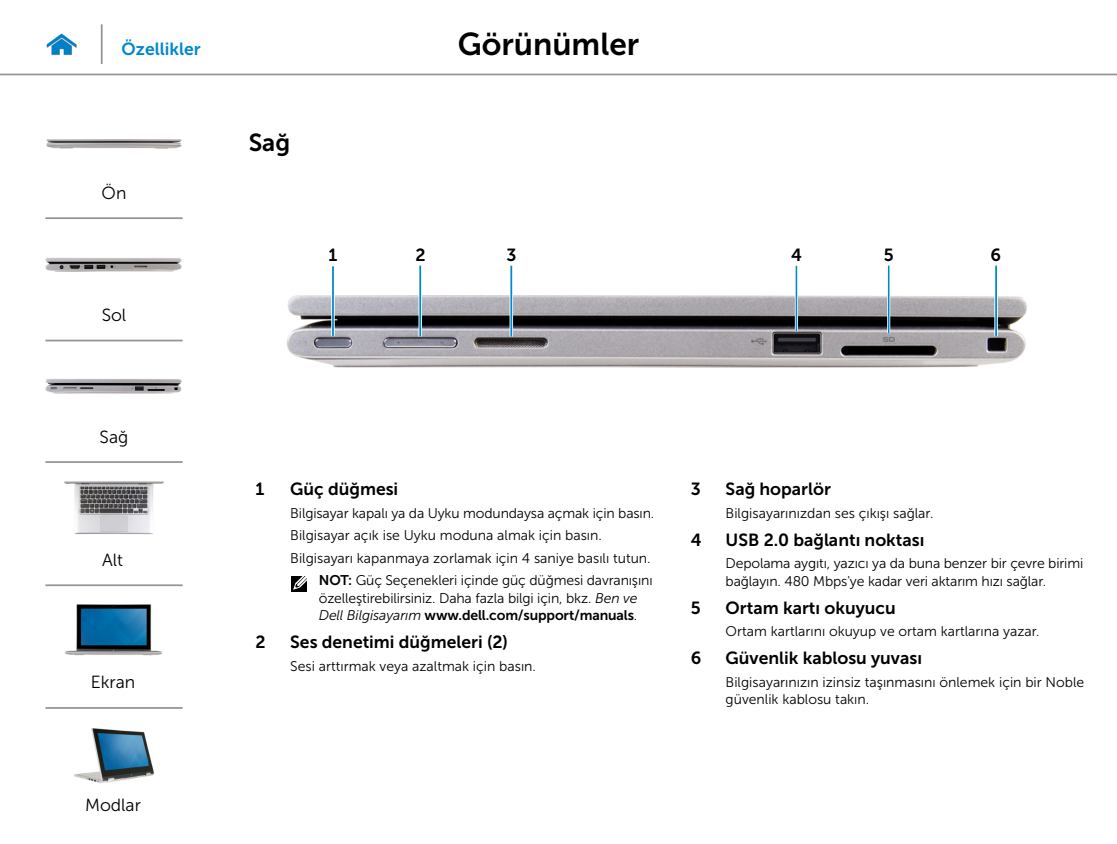
<style>
.page{position:relative;width:1117px;height:844px;background:#fff}
.page>*{position:absolute;margin:0;border:0;box-sizing:border-box;transform-origin:0 0}
.t1{font:31.5px "Museo Sans For Dell 700";color:#000}
.Head2{font:24.5px "Museo Sans For Dell 700";color:#000}
.Callout_Head{font:17.5px "Museo Sans For Dell 700";color:#000}
.t2{font:17.5px "Museo Sans For Dell 300";color:#000}
.t3{font:17.5px "Museo Sans For Dell 700";color:#0087cc}
.Callout-L{font:17.5px "Museo Sans For Dell 700";color:#000}
.Callout_description{font:14px/17.5px "Museo Sans For Dell 300";color:#000}
.Note{font:14px/17.5px "Museo Sans For Dell 300";letter-spacing:-.01em;color:#000}
.s1{font-family:"Museo Sans For Dell 700"}
.s2{font-style:italic}
</style>
<div class="page">
<hr style="left:0;top:74px;width:1116px;height:1px;background:#939598">
<img style="left:46px;top:33px;width:31px;height:23px">
<div style="left:291px;top:575px;width:16px;height:16px;background:#000"></div>
<svg style="left:293px;top:575px;width:14px;height:15px"></svg>
<img style="left:287px;top:287px;width:740px;height:81px">
<hr style="left:994px;top:265px;width:3px;height:71px;background:#fff">
<hr style="left:994px;top:265px;width:2px;height:71px;background:#0087cc">
<hr style="left:331px;top:266px;width:3px;height:70px;background:#fff">
<hr style="left:332px;top:266px;width:2px;height:70px;background:#0087cc">
<svg style="left:418px;top:265px;width:4px;height:71px"></svg>
<hr style="left:419px;top:265px;width:2px;height:71px;background:#0087cc">
<svg style="left:509px;top:265px;width:4px;height:71px"></svg>
<hr style="left:510px;top:265px;width:2px;height:71px;background:#0087cc">
<hr style="left:794px;top:266px;width:3px;height:65px;background:#fff">
<hr style="left:795px;top:266px;width:2px;height:65px;background:#0087cc">
<svg style="left:886px;top:265px;width:4px;height:68px"></svg>
<hr style="left:887px;top:265px;width:2px;height:68px;background:#0087cc">
<hr style="left:101px;top:24px;width:2px;height:40px;background:#939598">
<img style="left:46px;top:139px;width:136px;height:10px">
<img style="left:45px;top:257px;width:137px;height:15px">
<img style="left:45px;top:379px;width:137px;height:15px">
<img style="left:64px;top:481px;width:100px;height:53px">
<img style="left:65px;top:604px;width:97px;height:51px">
<img style="left:74px;top:728px;width:80px;height:55px">
<hr style="left:45px;top:217px;width:138px;height:2px;background:#939598">
<hr style="left:45px;top:339px;width:138px;height:2px;background:#939598">
<hr style="left:45px;top:461px;width:138px;height:2px;background:#939598">
<hr style="left:45px;top:584px;width:138px;height:2px;background:#939598">
<hr style="left:45px;top:706px;width:138px;height:2px;background:#939598">
<p class="t3" style="left:122px;top:39px;width:80px">Özellikler</p>
<h1 class="t1" style="left:458px;top:26px;width:183px">Görünümler</h1>
<p class="t2" style="left:102px;top:183px;width:26px">Ön</p>
<p class="t2" style="left:102px;top:305px;width:26px">Sol</p>
<p class="t2" style="left:100px;top:428px;width:30px">Sağ</p>
<p class="t2" style="left:102px;top:550px;width:22px">Alt</p>
<p class="t2" style="left:91px;top:672px;width:46px">Ekran</p>
<p class="t2" style="left:85px;top:795px;width:57px">Modlar</p>
<p class="Head2" style="left:249px;top:128px;width:43px">Sağ</p>
<p class="Callout-L" style="left:328px;top:245px;width:10px">1</p>
<p class="Callout-L" style="left:415px;top:245px;width:12px">2</p>
<p class="Callout-L" style="left:506px;top:245px;width:12px">3</p>
<p class="Callout-L" style="left:791px;top:245px;width:12px">4</p>
<p class="Callout-L" style="left:883px;top:245px;width:11px">5</p>
<p class="Callout-L" style="left:990px;top:245px;width:12px">6</p>
<p class="Callout_Head" style="left:255px;top:479px;width:10px">1</p>
<p class="Callout_Head" style="left:290px;top:479px;width:109px">Güç düğmesi</p>
<p class="Callout_description" style="left:290px;top:504px;width:365px">Bilgisayar kapalı ya da Uyku modundaysa açmak için basın.</p>
<p class="Callout_description" style="left:290px;top:527px;width:313px">Bilgisayar açık ise Uyku moduna almak için basın.</p>
<p class="Callout_description" style="left:290px;top:549px;width:362px">Bilgisayarı kapanmaya zorlamak için 4 saniye basılı tutun.</p>
<p class="Note" style="left:319px;top:571px;width:335px"><span class="s1">NOT:</span> Güç Seçenekleri içinde güç düğmesi davranışını özelleştirebilirsiniz. Daha fazla bilgi için, bkz. <span class="s2">Ben ve<br>Dell Bilgisayarım</span> <span class="s1">www.dell.com/support/manuals</span>.</p>
<p class="Callout_Head" style="left:255px;top:632px;width:12px">2</p>
<p class="Callout_Head" style="left:290px;top:632px;width:219px">Ses denetimi düğmeleri (2)</p>
<p class="Callout_description" style="left:290px;top:657px;width:247px">Sesi arttırmak veya azaltmak için basın.</p>
<p class="Callout_Head" style="left:690px;top:479px;width:12px">3</p>
<p class="Callout_Head" style="left:725px;top:479px;width:107px">Sağ hoparlör</p>
<p class="Callout_description" style="left:725px;top:504px;width:209px">Bilgisayarınızdan ses çıkışı sağlar.</p>
<p class="Callout_Head" style="left:690px;top:530px;width:12px">4</p>
<p class="Callout_Head" style="left:725px;top:530px;width:200px">USB 2.0 bağlantı noktası</p>
<p class="Callout_description" style="left:725px;top:555px;width:359px">Depolama aygıtı, yazıcı ya da buna benzer bir çevre birimi bağlayın. 480 Mbps'ye kadar veri aktarım hızı sağlar.</p>
<p class="Callout_Head" style="left:690px;top:598px;width:11px">5</p>
<p class="Callout_Head" style="left:725px;top:598px;width:171px">Ortam kartı okuyucu</p>
<p class="Callout_description" style="left:725px;top:622px;width:315px">Ortam kartlarını okuyup ve ortam kartlarına yazar.</p>
<p class="Callout_Head" style="left:690px;top:648px;width:12px">6</p>
<p class="Callout_Head" style="left:725px;top:648px;width:198px">Güvenlik kablosu yuvası</p>
<p class="Callout_description" style="left:725px;top:673px;width:360px">Bilgisayarınızın izinsiz taşınmasını önlemek için bir Noble güvenlik kablosu takın.</p>
</div>
